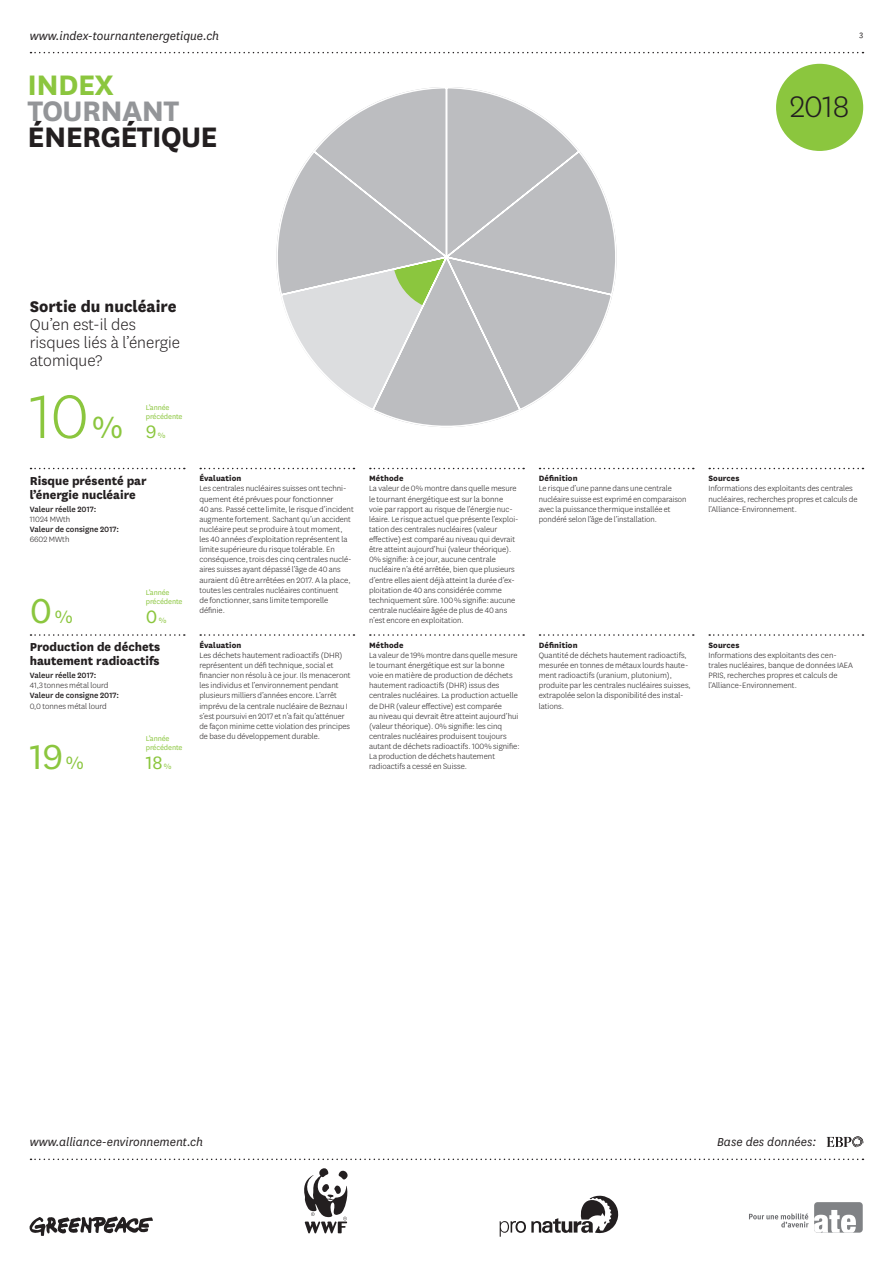
<style>
.page{position:relative;width:893px;height:1263px;background:#fff}
.page>*{position:absolute;margin:0;border:0;box-sizing:border-box;transform-origin:0 0}
.t1{font:300 72px "National";color:#8bc63e}
.t2{font:40.5px "National";color:#8bc63e}
.t3{font:300 34.8px "National";color:#231f20}
.t4{font:700 33px "National";letter-spacing:-.02em;color:#231f20}
.t5{font:700 33px "National";letter-spacing:-.02em;color:#939598}
.t6{font:700 33px "National";letter-spacing:-.02em;color:#8bc63e}
.t7{font:21px "National";color:#8bc63e}
.t8{font:300 18px/18px "National";color:#231f20}
.t9{font:800 18px "National";color:#231f20}
.t10{font:italic 13.5px "National";color:#231f20}
.t11{font:800 13.5px/14px "National";color:#231f20}
.t12{font:300 9px/10.2px "National";color:#231f20}
.t13{font:500 9px "National";color:#231f20}
.t14{font:800 9px "National";letter-spacing:.01em;color:#231f20}
.t15{font:9px "National";color:#8bc63e}
.t16{font:9px "National";color:#231f20}
.t17{font:8.25px/9px "National";letter-spacing:-.01em;color:#8bc63e}
.s1{font-weight:400;font-size:36px}
.s2{font-size:21px}
</style>
<div class="page">
<svg style="left:31px;top:52px;width:832px;height:1px"></svg>
<div style="left:776px;top:64px;width:87px;height:87px;background:#8bc63e;border-radius:50%"></div>
<svg style="left:827px;top:1136px;width:37px;height:11px"></svg>
<svg style="left:31px;top:1158px;width:832px;height:2px"></svg>
<div style="left:814px;top:1202px;width:49px;height:30px;background:#808285;border-radius:3px"></div>
<svg style="left:749px;top:1210px;width:107px;height:22px"></svg>
<svg style="left:30px;top:1216px;width:123px;height:20px"></svg>
<svg style="left:500px;top:1195px;width:119px;height:42px"></svg>
<svg style="left:304px;top:1168px;width:44px;height:65px"></svg>
<svg style="left:276px;top:87px;width:341px;height:340px"></svg>
<svg style="left:31px;top:468px;width:154px;height:1px"></svg>
<svg style="left:31px;top:634px;width:154px;height:2px"></svg>
<svg style="left:200px;top:468px;width:154px;height:1px"></svg>
<svg style="left:200px;top:634px;width:154px;height:2px"></svg>
<svg style="left:370px;top:468px;width:154px;height:1px"></svg>
<svg style="left:370px;top:634px;width:154px;height:2px"></svg>
<svg style="left:539px;top:468px;width:155px;height:1px"></svg>
<svg style="left:539px;top:634px;width:155px;height:2px"></svg>
<svg style="left:709px;top:468px;width:154px;height:1px"></svg>
<svg style="left:709px;top:634px;width:154px;height:2px"></svg>
<h3 class="t10" style="left:30px;top:27px;width:191px">www.index-tournantenergetique.ch</h3>
<h3 class="t6" style="left:28px;top:62px;width:88px">INDEX</h3>
<h3 class="t5" style="left:28px;top:88px;width:153px">TOURNANT</h3>
<h3 class="t4" style="left:28px;top:114px;width:192px">ÉNERGÉTIQUE</h3>
<p class="t16" style="left:859px;top:28px;width:5px">3</p>
<h3 class="t3" style="left:790px;top:85px;width:61px">2018</h3>
<h3 class="t9" style="left:30px;top:293px;width:148px">Sortie du nucléaire</h3>
<h3 class="t8" style="left:30px;top:315px;width:152px">Qu’en est-il des risques liés à l’énergie atomique?</h3>
<h1 class="t1" style="left:30px;top:371px;width:95px">10<span class="s1">%</span></h1>
<p class="t17" style="left:146px;top:402px;width:38px">L’année précédente</p>
<h3 class="t7" style="left:146px;top:418px;width:12px">9</h3>
<p class="t15" style="left:158px;top:429px;width:9px">%</p>
<h3 class="t11" style="left:30px;top:472px;width:118px">Risque présenté par l’énergie nucléaire</h3>
<p class="t13" style="left:30px;top:503px;width:68px">Valeur réelle 2017:</p>
<p class="t12" style="left:30px;top:514px;width:42px">11024 MWth</p>
<p class="t13" style="left:30px;top:523px;width:91px">Valeur de consigne 2017:</p>
<p class="t12" style="left:30px;top:534px;width:41px">6602 MWth</p>
<h2 class="t2" style="left:30px;top:584px;width:44px">0<span class="s2">%</span></h2>
<p class="t17" style="left:146px;top:587px;width:38px">L’année précédente</p>
<h3 class="t7" style="left:146px;top:603px;width:13px">0</h3>
<p class="t15" style="left:159px;top:614px;width:9px">%</p>
<h3 class="t11" style="left:30px;top:639px;width:132px">Production de déchets hautement radioactifs</h3>
<p class="t13" style="left:30px;top:669px;width:68px">Valeur réelle 2017:</p>
<p class="t12" style="left:30px;top:680px;width:80px">41,3 tonnes métal lourd</p>
<p class="t13" style="left:30px;top:689px;width:91px">Valeur de consigne 2017:</p>
<p class="t12" style="left:30px;top:700px;width:78px">0,0 tonnes métal lourd</p>
<h2 class="t2" style="left:30px;top:730px;width:55px">19<span class="s2">%</span></h2>
<p class="t17" style="left:146px;top:733px;width:38px">L’année précédente</p>
<h3 class="t7" style="left:146px;top:749px;width:18px">18</h3>
<p class="t15" style="left:164px;top:761px;width:9px">%</p>
<p class="t14" style="left:199px;top:472px;width:44px">Évaluation</p>
<p class="t12" style="left:199px;top:483px;width:156px">Les centrales nucléaires suisses ont techni&shy;quement été prévues pour fonctionner<br>40 ans. Passé cette limite, le risque d’incident augmente fortement. Sachant qu’un accident nucléaire peut se produire à tout moment, les 40 années d’exploitation représentent la limite supérieure du risque tolérable. En conséquence, trois des cinq centrales nuclé&shy;aires suisses ayant dépassé l’âge de 40 ans auraient dû être arrêtées en 2017. A la place, toutes les centrales nucléaires continuent<br>de fonctionner, sans limite temporelle définie.</p>
<p class="t14" style="left:199px;top:638px;width:44px">Évaluation</p>
<p class="t12" style="left:199px;top:650px;width:153px">Les déchets hautement radioactifs (DHR) représentent un défi technique, social et financier non résolu à ce jour. Ils menaceront les individus et l’environnement pendant plusieurs milliers d’années encore. L’arrêt imprévu de la centrale nucléaire de Beznau I s’est poursuivi en 2017 et n’a fait qu’atténuer de façon minime cette violation des principes de base du développement durable.</p>
<p class="t14" style="left:369px;top:472px;width:36px">Méthode</p>
<p class="t12" style="left:369px;top:483px;width:151px">La valeur de 0% montre dans quelle mesure le tournant énergétique est sur la bonne voie par rapport au risque de l’énergie nuc&shy;léaire. Le risque actuel que présente l’exploi&shy;tation des centrales nucléaires (valeur effective) est comparé au niveau qui devrait être atteint aujourd’hui (valeur théorique).<br>0% signifie: à ce jour, aucune centrale nucléaire n’a été arrêtée, bien que plusieurs d’entre elles aient déjà atteint la durée d’ex&shy;ploitation de 40 ans considérée comme techniquement sûre. 100 % signifie: aucune centrale nucléaire âgée de plus de 40 ans n’est encore en exploitation.</p>
<p class="t14" style="left:369px;top:638px;width:36px">Méthode</p>
<p class="t12" style="left:369px;top:650px;width:152px">La valeur de 19% montre dans quelle mesure le tournant énergétique est sur la bonne voie en matière de production de déchets hautement radioactifs (DHR) issus des centrales nucléaires. La production actuelle de DHR (valeur effective) est comparée<br>au niveau qui devrait être atteint aujourd’hui (valeur théorique). 0% signifie: les cinq centrales nucléaires produisent toujours autant de déchets radioactifs. 100% signifie:<br>La production de déchets hautement radioactifs a cessé en Suisse.</p>
<p class="t14" style="left:539px;top:472px;width:40px">Définition</p>
<p class="t12" style="left:539px;top:483px;width:149px">Le risque d’une panne dans une centrale nucléaire suisse est exprimé en comparaison avec la puissance thermique installée et pondéré selon l’âge de l’installation.</p>
<p class="t14" style="left:708px;top:472px;width:33px">Sources</p>
<p class="t12" style="left:708px;top:483px;width:151px">Informations des exploitants des centrales nucléaires, recherches propres et calculs de l’Alliance-Environnement.</p>
<p class="t14" style="left:539px;top:638px;width:40px">Définition</p>
<p class="t12" style="left:539px;top:650px;width:154px">Quantité de déchets hautement radioactifs, mesurée en tonnes de métaux lourds haute&shy;ment radioactifs (uranium, plutonium), produite par les centrales nucléaires suisses, extrapolée selon la disponibilité des instal&shy;lations.</p>
<p class="t14" style="left:708px;top:638px;width:33px">Sources</p>
<p class="t12" style="left:708px;top:650px;width:146px">Informations des exploitants des cen&shy;trales nucléaires, banque de données IAEA PRIS, recherches propres et calculs de l’Alliance-Environnement.</p>
<h3 class="t10" style="left:30px;top:1134px;width:175px">www.alliance-environnement.ch</h3>
<h3 class="t10" style="left:717px;top:1134px;width:101px">Base des données:</h3>
</div>
